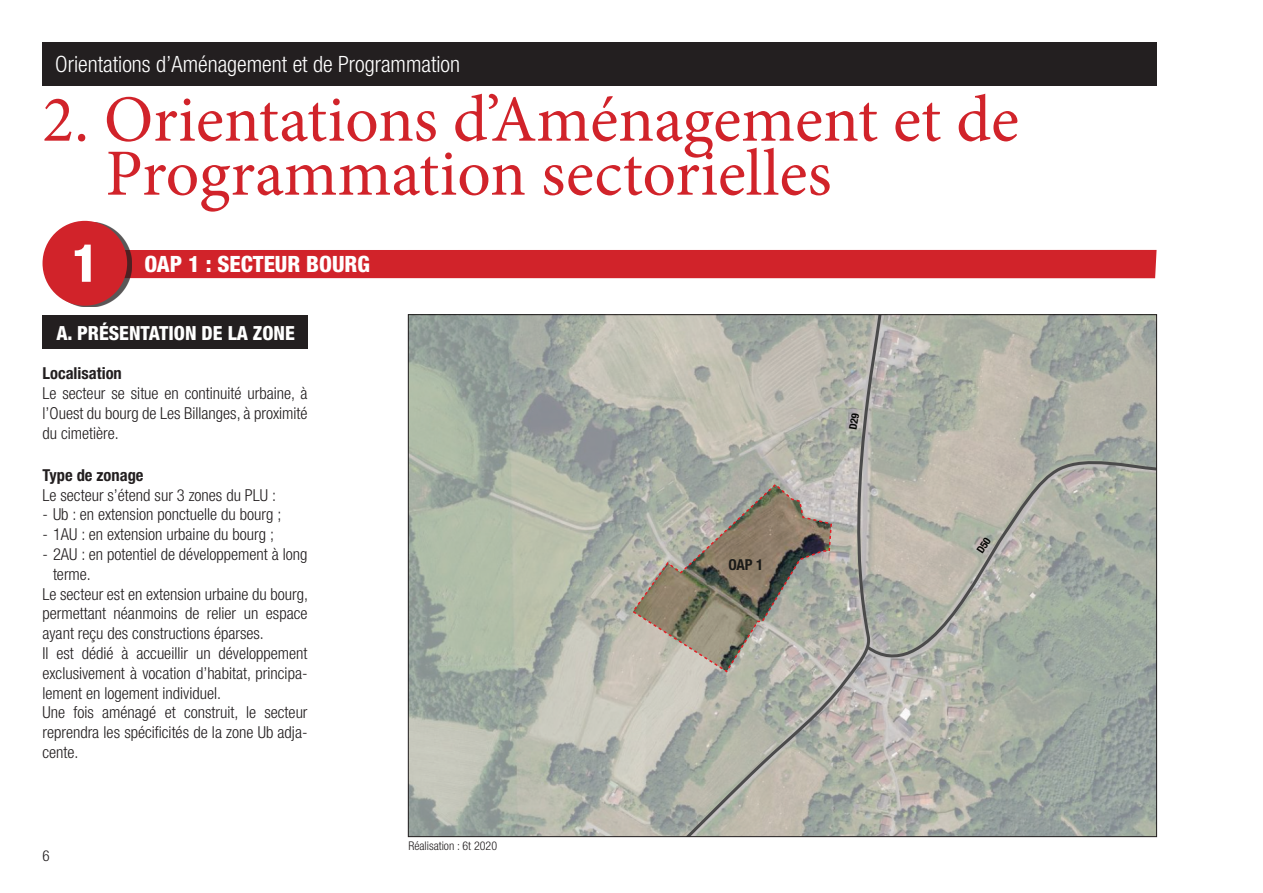
<style>
.page{position:relative;width:1263px;height:893px;background:#fff}
.page>*{position:absolute;margin:0;border:0;box-sizing:border-box;transform-origin:0 0}
.t1{font:66px/54px "Minion Pro";color:#d1232a}
.t2{font:800 condensed 52.5px "Helvetica Neue LT Std";color:#fff}
.t3{font:300 condensed 22.5px "Helvetica Neue LT Std";color:#fff}
.t4{font:800 condensed 22.5px "Helvetica Neue LT Std";color:#fff}
.t5{font:800 condensed 19.5px "Helvetica Neue LT Std";color:#fff}
.t6{font:300 condensed 16.5px/19.8px "Helvetica Neue LT Std";color:#231f20;text-align:justify}
.t7{font:700 condensed 16.5px "Helvetica Neue LT Std";color:#231f20}
.t8{font:700 condensed 15.15px "Helvetica Neue LT Std";color:#1a1a18}
.t9{font:300 condensed 15px "Helvetica Neue LT Std";color:#231f20}
.t10{font:300 condensed 12px "Helvetica Neue LT Std";color:#231f20}
</style>
<div class="page">
<div style="left:43px;top:43px;width:1114px;height:43px;background:#231f20"></div>
<div style="left:131px;top:250px;width:1025px;height:28px;background:#d1232a"></div>
<div style="left:47px;top:222px;width:84px;height:85px;background:#231f20;opacity:.75"></div>
<div style="left:43px;top:221px;width:84px;height:85px;background:#d1232a;border-radius:50%"></div>
<svg style="left:410px;top:316px;width:745px;height:519px;background:#aab0a6"></svg>
<svg style="left:666px;top:316px;width:217px;height:519px;background:#b2b2a9"></svg>
<svg style="left:863px;top:456px;width:292px;height:233px;background:#acafa5"></svg>
<svg style="left:631px;top:483px;width:202px;height:190px;background:#9c988a"></svg>
<div style="left:43px;top:315px;width:265px;height:34px;background:#231f20"></div>
<svg style="left:849px;top:413px;width:10px;height:16px"></svg>
<svg style="left:976px;top:536px;width:15px;height:17px"></svg>
<h3 class="t3" style="left:55px;top:51px;width:406px">Orientations d’Aménagement et de Programmation</h3>
<h1 class="t1" style="left:105px;top:93px;width:915px;text-indent:-63px">2. Orientations d’Aménagement et de<br>Programmation sectorielles</h1>
<h2 class="t2" style="left:72px;top:231px;width:29px">1</h2>
<h3 class="t4" style="left:144px;top:250px;width:227px">OAP 1 : SECTEUR BOURG</h3>
<p class="t5" style="left:56px;top:321px;width:240px">A. PRÉSENTATION DE LA ZONE</p>
<p class="t7" style="left:43px;top:363px;width:81px">Localisation</p>
<p class="t6" style="left:43px;top:383px;width:267px">Le secteur se situe en continuité urbaine, à l’Ouest du bourg de Les Billanges, à proximité du cimetière.</p>
<p class="t7" style="left:43px;top:465px;width:103px">Type de zonage</p>
<p class="t6" style="left:43px;top:485px;width:235px">Le secteur s’étend sur 3 zones du PLU :</p>
<p class="t6" style="left:43px;top:504px;width:240px">- Ub : en extension ponctuelle du bourg ;</p>
<p class="t6" style="left:43px;top:524px;width:233px">- 1AU : en extension urbaine du bourg ;</p>
<p class="t6" style="left:43px;top:544px;width:266px">- 2AU : en potentiel de développement à long</p>
<p class="t6" style="left:53px;top:564px;width:39px">terme.</p>
<p class="t6" style="left:43px;top:584px;width:267px">Le secteur est en extension urbaine du bourg,</p>
<p class="t6" style="left:43px;top:603px;width:266px">permettant néanmoins de relier un espace</p>
<p class="t6" style="left:43px;top:623px;width:223px">ayant reçu des constructions éparses.</p>
<p class="t6" style="left:43px;top:643px;width:266px">Il est dédié à accueillir un développement</p>
<p class="t6" style="left:43px;top:663px;width:266px">exclusivement à vocation d’habitat, principa-</p>
<p class="t6" style="left:43px;top:683px;width:180px">lement en logement individuel.</p>
<p class="t6" style="left:43px;top:702px;width:267px">Une fois aménagé et construit, le secteur</p>
<p class="t6" style="left:43px;top:722px;width:267px">reprendra les spécificités de la zone Ub adja-</p>
<p class="t6" style="left:43px;top:742px;width:38px">cente.</p>
<p class="t9" style="left:43px;top:847px;width:9px">6</p>
<p class="t10" style="left:408px;top:839px;width:90px">Réalisation : 6t 2020</p>
<p class="t8" style="left:728px;top:555px;width:37px">OAP 1</p>
</div>
